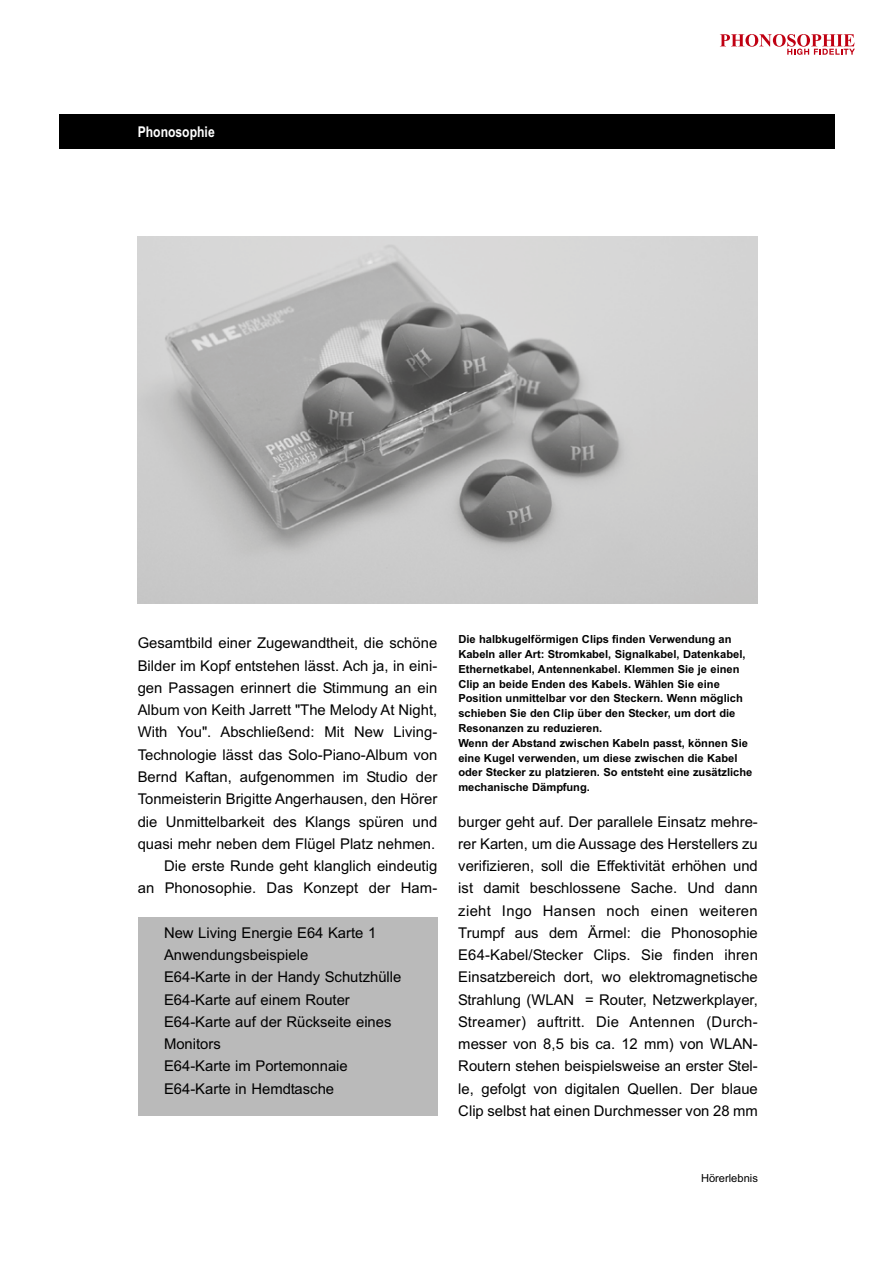
<style>
.page{position:relative;width:893px;height:1263px;background:#fff}
.page>*{position:absolute;margin:0;border:0;box-sizing:border-box;transform-origin:0 0}
.t1{font:14.85px/22.2px "Arial";color:#000;text-align:right}
.t2{font:700 14.85px "Arial Narrow";color:#fff}
.t3{font:700 11.1px/14.9px "Arial";color:#000}
.t4{font:11.1px "Arial";color:#000}
</style>
<div class="page">
<svg style="left:720px;top:34px;width:135px;height:21px"></svg>
<div style="left:59px;top:114px;width:775px;height:35px;background:#000"></div>
<img style="left:138px;top:236px;width:620px;height:368px">
<div style="left:138px;top:917px;width:299px;height:199px;background:#bababa"></div>
<p class="t2" style="left:138px;top:120px;width:79px">Phonosophie</p>
<p class="t1" style="left:138px;top:632px;width:301px">Gesamtbild einer Zugewandtheit, die schöne Bilder im Kopf entstehen lässt. Ach ja, in eini&shy;gen Passagen erinnert die Stimmung an ein Album von Keith Jarrett "The Melody At Night, With You". Abschließend: Mit New Living-Technologie lässt das Solo-Piano-Album von Bernd Kaftan, aufgenommen im Studio der Tonmeisterin Brigitte Angerhausen, den Hörer die Unmittelbarkeit des Klangs spüren und quasi mehr neben dem Flügel Platz nehmen.<br>Die erste Runde geht klanglich eindeutig<br>an Phonosophie. Das Konzept der Ham -</p>
<p class="t1" style="left:164px;top:921px;width:239px;text-align:left">New Living Energie E64 Karte 1<br>Anwendungsbeispiele<br>E64-Karte in der Handy Schutzhülle<br>E64-Karte auf einem Router<br>E64-Karte auf der Rückseite eines<br>Monitors<br>E64-Karte im Portemonnaie<br>E64-Karte in Hemdtasche</p>
<p class="t3" style="left:458px;top:632px;width:296px">Die halbkugelförmigen Clips finden Verwendung an Kabeln aller Art: Stromkabel, Signalkabel, Datenkabel, Ethernetkabel, Antennenkabel. Klemmen Sie je einen Clip an beide Enden des Kabels. Wählen Sie eine Position unmittelbar vor den Steckern. Wenn möglich schieben Sie den Clip über den Stecker, um dort die Resonanzen zu reduzieren.<br>Wenn der Abstand zwischen Kabeln passt, können Sie eine Kugel verwenden, um diese zwischen die Kabel oder Stecker zu platzieren. So entsteht eine zusätzliche mechanische Dämpfung.</p>
<p class="t1" style="left:458px;top:810px;width:301px;text-align:justify">burger geht auf. Der parallele Einsatz mehre&shy;rer Karten, um die Aussage des Herstellers zu verifizieren, soll die Effektivität erhöhen und ist damit beschlossene Sache. Und dann zieht Ingo Hansen noch einen weiteren Trumpf aus dem Ärmel: die Phonosophie E64-Kabel/Stecker Clips. Sie finden ihren Einsatzbereich dort, wo elektromagnetische Strahlung (WLAN = Router, Netzwerkplayer, Streamer) auftritt. Die Antennen (Durch - messer von 8,5 bis ca. 12 mm) von WLAN-Routern stehen beispielsweise an erster Stel - le, gefolgt von digitalen Quellen. Der blaue Clip selbst hat einen Durchmesser von 28 mm</p>
<p class="t4" style="left:701px;top:1170px;width:58px">Hörerlebnis</p>
</div>
